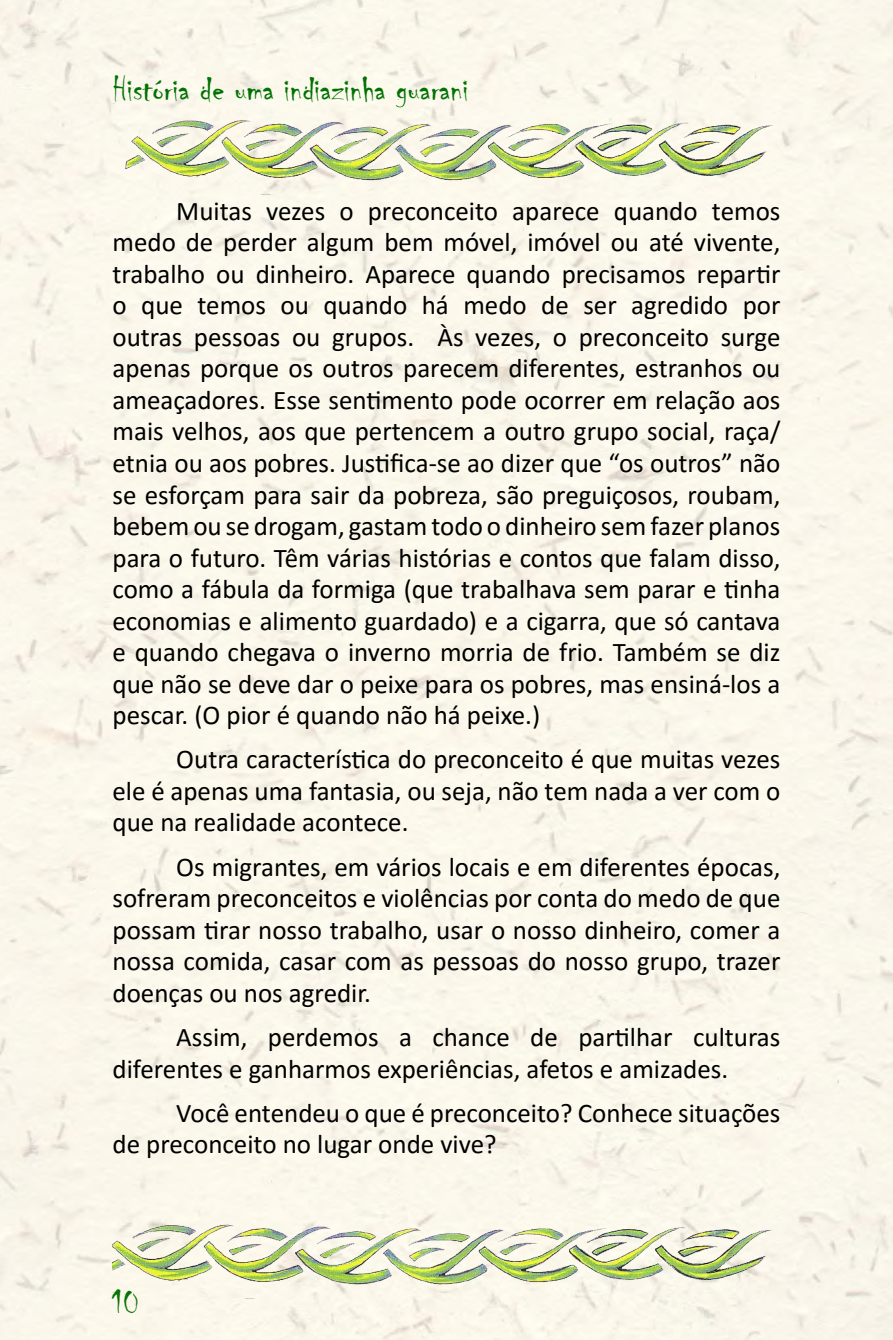
<style>
.page{position:relative;width:893px;height:1340px;background:#fff}
.page>*{position:absolute;margin:0;border:0;box-sizing:border-box;transform-origin:0 0}
.t1{font:36px "Chiller";color:#007102}
.t2{font:33.75px "Chiller";color:#077205}
.t3{font:27px/31.5px "Calibri";color:#000;text-align:justify}
</style>
<div class="page">
<div style="left:0;top:0;width:893px;height:1339px;background:#fbf7eb"></div>
<img style="left:113px;top:1220px;width:667px;height:78px">
<img style="left:113px;top:116px;width:667px;height:78px">
<h1 class="t1" style="left:112px;top:69px;width:358px">História de uma indiazinha guarani</h1>
<p class="t3" style="left:112px;top:194px;width:669px;text-indent:64px">Muitas vezes o preconceito aparece quando temos medo de perder algum bem móvel, imóvel ou até vivente, trabalho ou dinheiro. Aparece quando precisamos repartir o que temos ou quando há medo de ser agredido por outras pessoas ou grupos. Às vezes, o preconceito surge apenas porque os outros parecem diferentes, estranhos ou ameaçadores. Esse sentimento pode ocorrer em relação aos mais velhos, aos que pertencem a outro grupo social, raça/ etnia ou aos pobres. Justifica-se ao dizer que “os outros” não se esforçam para sair da pobreza, são preguiçosos, roubam, bebem ou se drogam, gastam todo o dinheiro sem fazer planos para o futuro. Têm várias histórias e contos que falam disso, como a fábula da formiga (que trabalhava sem parar e tinha economias e alimento guardado) e a cigarra, que só cantava e quando chegava o inverno morria de frio. Também se diz que não se deve dar o peixe para os pobres, mas ensiná-los a pescar. (O pior é quando não há peixe.)</p>
<p class="t3" style="left:112px;top:743px;width:669px;text-indent:64px">Outra característica do preconceito é que muitas vezes ele é apenas uma fantasia, ou seja, não tem nada a ver com o que na realidade acontece.</p>
<p class="t3" style="left:112px;top:850px;width:669px;text-indent:64px">Os migrantes, em vários locais e em diferentes épocas, sofreram preconceitos e violências por conta do medo de que possam tirar nosso trabalho, usar o nosso dinheiro, comer a nossa comida, casar com as pessoas do nosso grupo, trazer doenças ou nos agredir.</p>
<p class="t3" style="left:112px;top:1020px;width:669px;text-indent:64px">Assim, perdemos a chance de partilhar culturas diferentes e ganharmos experiências, afetos e amizades.</p>
<p class="t3" style="left:112px;top:1096px;width:669px;text-indent:64px">Você entendeu o que é preconceito? Conhece situações de preconceito no lugar onde vive?</p>
<p class="t2" style="left:112px;top:1284px;width:28px">10</p>
</div>
